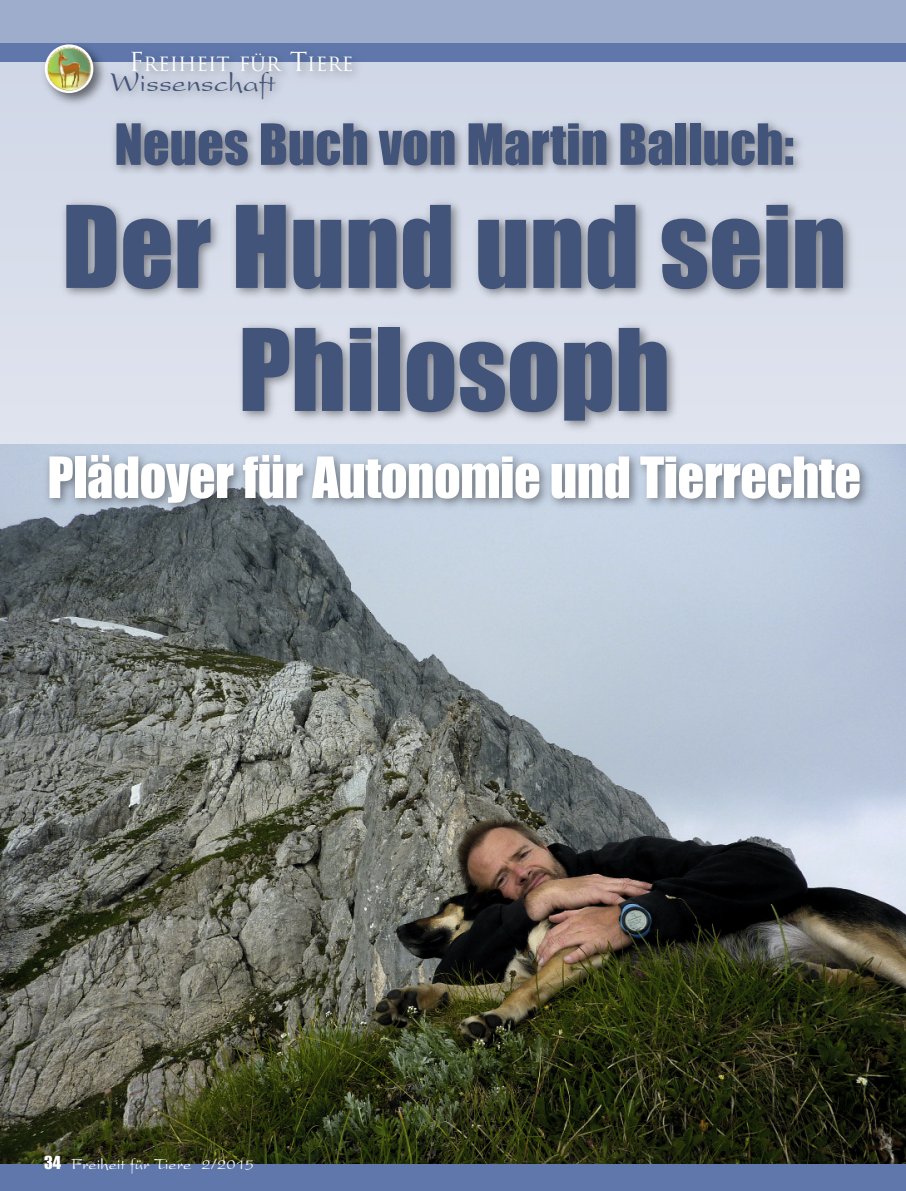
<style>
.page{position:relative;width:906px;height:1191px;background:#fff}
.page>*{position:absolute;margin:0;border:0;box-sizing:border-box;transform-origin:0 0}
.t1{font:105px/123px "Impact";color:#43547a;text-align:center}
.t2{font:52.5px "Impact";letter-spacing:-.01em;color:#fff}
.t3{font:52.5px "Impact";color:#43547a}
.t4{font:29.1px "President Plain";color:#43547a}
.t5{font:19.2px "Trajan";color:#fff}
.t6{font:16.5px "President Plain";color:#fff}
.s1{font-size:25.5px}
.s2{font-family:"Impact"}
</style>
<div class="page">
<img style="left:0;top:624px;width:905px;height:540px">
<div style="left:0;top:0;width:906px;height:44px;background:#9fadcc"></div>
<div style="left:0;top:43px;width:906px;height:18px;background:#5f77ab"></div>
<div style="left:112px;top:61px;width:586px;height:44px;background:#d1d7e7"></div>
<img style="left:38px;top:61px;width:74px;height:44px">
<img style="left:45px;top:44px;width:31px;height:49px">
<img style="left:76px;top:45px;width:338px;height:59px">
<div style="left:0;top:1164px;width:906px;height:27px;background:#5f77ab"></div>
<img style="left:0;top:105px;width:906px;height:519px">
<p class="t5" style="left:129px;top:53px;width:226px"><span class="s1">F</span>REIHEIT FÜR <span class="s1">T</span>IERE</p>
<p class="t4" style="left:111px;top:71px;width:166px">Wissenschaft</p>
<p class="t3" style="left:114px;top:112px;width:681px">Neues Buch von Martin Balluch:</p>
<h1 class="t1" style="left:62px;top:184px;width:786px">Der Hund und sein<br>Philosoph</h1>
<p class="t2" style="left:47px;top:445px;width:815px">Plädoyer für Autonomie und Tierrechte</p>
<p class="t6" style="left:44px;top:1157px;width:211px"><span class="s2">34</span> Freiheit für Tiere 2/2015</p>
</div>
